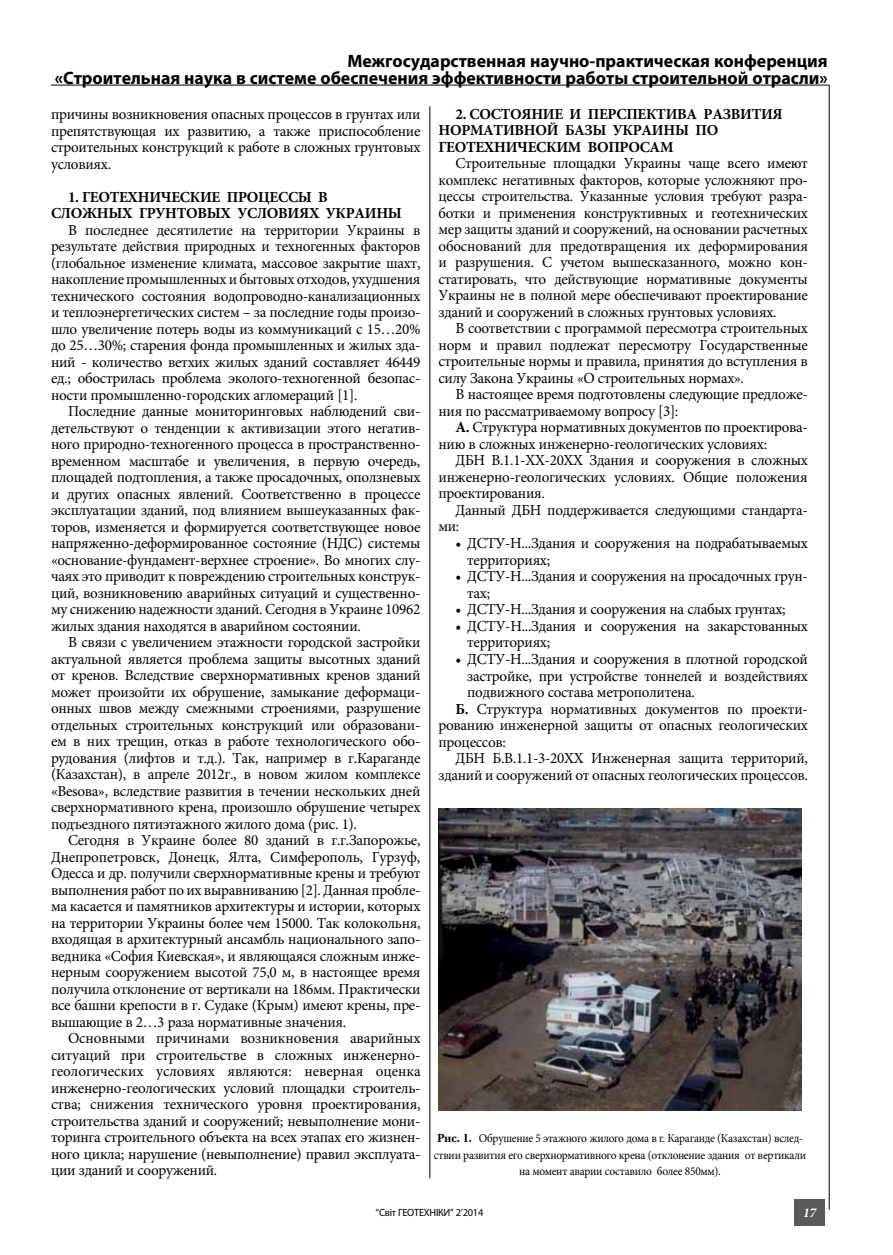
<style>
.page{position:relative;width:893px;height:1255px;background:#fff}
.page>*{position:absolute;margin:0;border:0;box-sizing:border-box;transform-origin:0 0}
.t1{font:700 18px/16.5px "Myriad Pro";color:#000;text-align:right}
.t2{font:15.3px/16.5px "Minion Pro";letter-spacing:-.02em;color:#000;text-align:justify}
.t3{font:700 15.3px/16.5px "Minion Pro";letter-spacing:-.02em;color:#000}
.t4{font:italic 700 13.5px "Minion Pro";color:#fff}
.t5{font:12px/16.5px "Minion Pro";letter-spacing:-.025em;color:#000;text-align:center;scale:.95 1}
.t6{font:10.5px "Myriad Pro";letter-spacing:-.025em;color:#000}
.s1{font-weight:700}
.s2{font-family:"Baskerville BT";font-weight:700}
</style>
<div class="page">
<div style="left:794px;top:1198px;width:31px;height:27px;background:#58595b"></div>
<hr style="left:51px;top:85px;width:778px;height:1px;background:#000">
<hr style="left:829px;top:85px;width:1px;height:1124px;background:#000">
<hr style="left:429px;top:106px;width:1px;height:1072px;background:#000">
<img style="left:438px;top:808px;width:363px;height:302px">
<p class="t1" style="left:55px;top:52px;width:774px">Межгосударственная научно-практическая конференция<br>«Строительная наука в системе обеспечения эффективности работы строительной отрасли»</p>
<p class="t2" style="left:51px;top:106px;width:371px">причины возникновения опасных процессов в грунтах или препятствующая их развитию, а также приспособление строительных конструкций к работе в сложных грунтовых условиях.</p>
<p class="t3" style="left:51px;top:188px;width:352px;text-indent:17px">1. ГЕОТЕХНИЧЕСКИЕ ПРОЦЕССЫ В<br>СЛОЖНЫХ ГРУНТОВЫХ УСЛОВИЯХ УКРАИНЫ</p>
<p class="t2" style="left:51px;top:222px;width:371px;text-indent:17px">В последнее десятилетие на территории Украины в результате действия природных и техногенных факторов (глобальное изменение климата, массовое закрытие шахт, накопление промышленных и бытовых отходов, ухудшения технического состояния водопроводно-канализационных и теплоэнергетических систем – за последние годы произо&shy;шло увеличение потерь воды из коммуникаций с 15…20% до 25…30%; старения фонда промышленных и жилых зда&shy;ний - количество ветхих жилых зданий составляет 46449 ед.; обострилась проблема эколого-техногенной безопас&shy;ности промышленно-городских агломераций [1].</p>
<p class="t2" style="left:51px;top:403px;width:371px;text-indent:17px">Последние данные мониторинговых наблюдений сви&shy;детельствуют о тенденции к активизации этого негатив&shy;ного природно-техногенного процесса в пространственно&shy;временном масштабе и увеличения, в первую очередь, площадей подтопления, а также просадочных, оползневых и других опасных явлений. Соответственно в процессе эксплуатации зданий, под влиянием вышеуказанных фак&shy;торов, изменяется и формируется соответствующее новое напряженно-деформированное состояние (НДС) системы «основание-фундамент-верхнее строение». Во многих слу&shy;чаях это приводит к повреждению строительных конструк&shy;ций, возникновению аварийных ситуаций и существенно&shy;му снижению надежности зданий. Сегодня в Украине 10962 жилых здания находятся в аварийном состоянии.</p>
<p class="t2" style="left:51px;top:634px;width:371px;text-indent:17px">В связи с увеличением этажности городской застройки актуальной является проблема защиты высотных зданий от кренов. Вследствие сверхнормативных кренов зданий может произойти их обрушение, замыкание деформаци&shy;онных швов между смежными строениями, разрушение отдельных строительных конструкций или образовани&shy;ем в них трещин, отказ в работе технологического обо&shy;рудования (лифтов и т.д.). Так, например в г.Караганде (Казахстан), в апреле 2012г., в новом жилом комплексе «Bеsoвa», вследствие развития в течении нескольких дней сверхнормативного крена, произошло обрушение четырех подъездного пятиэтажного жилого дома (рис. 1).</p>
<p class="t2" style="left:51px;top:832px;width:371px;text-indent:17px">Сегодня в Украине более 80 зданий в г.г.Запорожье, Днепропетровск, Донецк, Ялта, Симферополь, Гурзуф, Одесса и др. получили сверхнормативные крены и требуют выполнения работ по их выравниванию [2]. Данная пробле&shy;ма касается и памятников архитектуры и истории, которых на территории Украины более чем 15000. Так колокольня, входящая в архитектурный ансамбль национального запо&shy;ведника «София Киевская», и являющаяся сложным инже&shy;нерным сооружением высотой 75,0 м, в настоящее время получила отклонение от вертикали на 186мм. Практически все башни крепости в г. Судаке (Крым) имеют крены, пре&shy;вышающие в 2…3 раза нормативные значения.</p>
<p class="t2" style="left:51px;top:1030px;width:371px;text-indent:17px">Основными причинами возникновения аварийных ситуаций при строительстве в сложных инженерно&shy;геологических условиях являются: неверная оценка инженерно-геологических условий площадки строитель&shy;ства; снижения технического уровня проектирования, строительства зданий и сооружений; невыполнение мони&shy;торинга строительного объекта на всех этапах его жизнен&shy;ного цикла; нарушение (невыполнение) правил эксплуата&shy;ции зданий и сооружений.</p>
<p class="t3" style="left:438px;top:105px;width:346px;text-indent:17px">2. СОСТОЯНИЕ И ПЕРСПЕКТИВА РАЗВИТИЯ<br>НОРМАТИВНОЙ БАЗЫ УКРАИНЫ ПО<br>ГЕОТЕХНИЧЕСКИМ ВОПРОСАМ</p>
<p class="t2" style="left:438px;top:155px;width:371px;text-indent:17px">Строительные площадки Украины чаще всего имеют комплекс негативных факторов, которые усложняют про&shy;цессы строительства. Указанные условия требуют разра&shy;ботки и применения конструктивных и геотехнических мер защиты зданий и сооружений, на основании расчетных обоснований для предотвращения их деформирования и разрушения. С учетом вышесказанного, можно кон&shy;статировать, что действующие нормативные документы Украины не в полной мере обеспечивают проектирование зданий и сооружений в сложных грунтовых условиях.</p>
<p class="t2" style="left:438px;top:320px;width:371px;text-indent:17px">В соответствии с программой пересмотра строительных норм и правил подлежат пересмотру Государственные строительные нормы и правила, принятия до вступления в силу Закона Украины «О строительных нормах».</p>
<p class="t2" style="left:438px;top:386px;width:371px;text-indent:17px">В настоящее время подготовлены следующие предложе&shy;ния по рассматриваемому вопросу [3]:</p>
<p class="t2" style="left:438px;top:419px;width:371px;text-indent:17px"><span class="s1">А.</span> Структура нормативных документов по проектирова&shy;нию в сложных инженерно-геологических условиях:</p>
<p class="t2" style="left:438px;top:452px;width:371px;text-indent:17px">ДБН В.1.1-ХХ-20ХХ Здания и сооружения в сложных инженерно-геологических условиях. Общие положения проектирования.</p>
<p class="t2" style="left:438px;top:502px;width:371px;text-indent:17px">Данный ДБН поддерживается следующими стандарта&shy;ми:</p>
<p class="t2" style="left:467px;top:535px;width:342px;text-indent:-12px">• ДСТУ-Н...Здания и сооружения на подрабатываемых территориях;</p>
<p class="t2" style="left:467px;top:568px;width:342px;text-indent:-12px">• ДСТУ-Н...Здания и сооружения на просадочных грун&shy;тах;</p>
<p class="t2" style="left:455px;top:601px;width:332px">• ДСТУ-Н...Здания и сооружения на слабых грунтах;</p>
<p class="t2" style="left:467px;top:618px;width:342px;text-indent:-12px">• ДСТУ-Н...Здания и сооружения на закарстованных территориях;</p>
<p class="t2" style="left:455px;top:651px;width:354px">• ДСТУ-Н...Здания и сооружения в плотной городской</p>
<p class="t2" style="left:467px;top:667px;width:342px">застройке, при устройстве тоннелей и воздействиях</p>
<p class="t2" style="left:467px;top:684px;width:229px">подвижного состава метрополитена.</p>
<p class="t2" style="left:455px;top:700px;width:354px"><span class="s1">Б.</span> Структура нормативных документов по проекти-</p>
<p class="t2" style="left:438px;top:717px;width:371px">рованию инженерной защиты от опасных геологических</p>
<p class="t2" style="left:438px;top:733px;width:69px">процессов:</p>
<p class="t2" style="left:455px;top:750px;width:354px">ДБН Б.В.1.1-3-20ХХ Инженерная защита территорий,</p>
<p class="t2" style="left:438px;top:766px;width:371px">зданий и сооружений от опасных геологических процессов.</p>
<p class="t5" style="left:434px;top:1130px;width:393px"><span class="s2">Рис. 1.</span> Обрушение 5 этажного жилого дома в г. Караганде (Казахстан) вслед&shy;ствии развития его сверхнормативного крена (отклонение здания от вертикали на момент аварии составило более 850мм).</p>
<p class="t6" style="left:376px;top:1206px;width:109px">“Світ ГЕОТЕХНІКИ” 2’2014</p>
<p class="t4" style="left:803px;top:1203px;width:14px">17</p>
</div>
